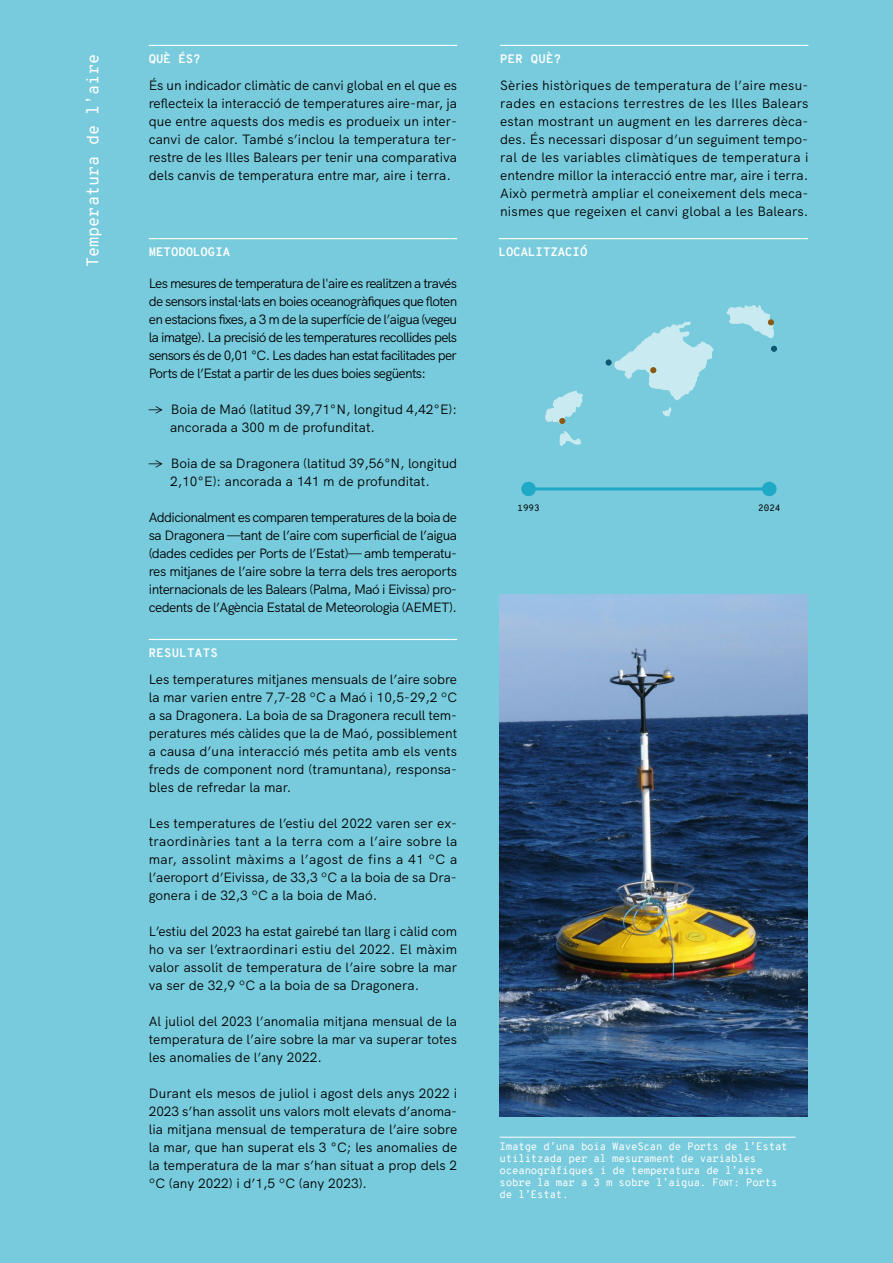
<style>
.page{position:relative;width:893px;height:1263px;background:#fff}
.page>*{position:absolute;margin:0;border:0;box-sizing:border-box;transform-origin:0 0}
.t1{font:16.5px "Overpass Mono";color:#fff}
.t2{font:13.5px/18px "HK Grotesk";color:#000;text-align:justify}
.t3{font:700 12px "Overpass Mono";color:#fff}
.t4{font:700 12px "Overpass Mono";letter-spacing:.025em;color:#fff}
.t5{font:10.5px/12px "Overpass Mono";letter-spacing:-.02em;color:#fff}
.t6{font:9px "Overpass Mono";color:#000}
.s1{font-family:"Overpass Mono Regular SC800"}
.s2{font-family:"Overpass Mono Regular SC800";font-size:8.4px}
</style>
<div class="page">
<div style="left:1px;top:0;width:892px;height:1263px;background:#78cbdc"></div>
<hr style="left:149px;top:45px;width:308px;height:1px;background:#fff">
<hr style="left:500px;top:45px;width:308px;height:1px;background:#fff">
<hr style="left:149px;top:238px;width:308px;height:1px;background:#fff">
<hr style="left:149px;top:639px;width:308px;height:1px;background:#fff">
<hr style="left:499px;top:238px;width:309px;height:1px;background:#fff">
<hr style="left:529px;top:487px;width:240px;height:3px;background:#1ea9c6">
<div style="left:762px;top:482px;width:15px;height:14px;background:#1ea9c6;border-radius:50%"></div>
<div style="left:521px;top:482px;width:15px;height:14px;background:#1ea9c6;border-radius:50%"></div>
<hr style="left:500px;top:1137px;width:296px;height:1px;background:#fff">
<svg style="left:545px;top:305px;width:232px;height:141px"></svg>
<img style="left:500px;top:594px;width:308px;height:522px">
<p class="t1" style="left:81px;top:267px;width:215px;rotate:-90deg">Temperatura de l’aire</p>
<p class="t3" style="left:149px;top:50px;width:53px">QUÈ ÉS?</p>
<p class="t2" style="left:149px;top:75px;width:310px">És un indicador climàtic de canvi global en el que es reflecteix la interacció de temperatures aire-mar, ja que entre aquests dos medis es produeix un inter&shy;canvi de calor. També s’inclou la temperatura ter&shy;restre de les Illes Balears per tenir una comparativa dels canvis de temperatura entre mar, aire i terra.</p>
<p class="t3" style="left:149px;top:243px;width:83px">METODOLOGIA</p>
<p class="t2" style="left:149px;top:273px;width:310px">Les mesures de temperatura de l'aire es realitzen a través de sensors instal·lats en boies oceanogràfiques que floten en estacions fixes, a 3 m de la superfície de l’aigua (vegeu la imatge). La precisió de les temperatures recollides pels sensors és de 0,01 °C. Les dades han estat facilitades per Ports de l’Estat a partir de les dues boies següents:</p>
<p class="t2" style="left:170px;top:399px;width:288px;text-indent:-21px">→ Boia de Maó (latitud 39,71°N, longitud 4,42°E): ancorada a 300 m de profunditat.</p>
<p class="t2" style="left:149px;top:453px;width:310px;text-align:center">→ Boia de sa Dragonera (latitud 39,56°N, longitud<br>2,10°E): ancorada a 141 m de profunditat.</p>
<p class="t2" style="left:149px;top:507px;width:310px">Addicionalment es comparen temperatures de la boia de sa Dragonera —tant de l’aire com superficial de l’aigua (dades cedides per Ports de l’Estat)— amb temperatu&shy;res mitjanes de l’aire sobre la terra dels tres aeroports internacionals de les Balears (Palma, Maó i Eivissa) pro&shy;cedents de l’Agència Estatal de Meteorologia (AEMET).</p>
<p class="t4" style="left:149px;top:644px;width:70px">RESULTATS</p>
<p class="t2" style="left:149px;top:669px;width:310px">Les temperatures mitjanes mensuals de l’aire sobre la mar varien entre 7,7-28 ºC a Maó i 10,5-29,2 ºC a sa Dragonera. La boia de sa Dragonera recull tem&shy;peratures més càlides que la de Maó, possiblement a causa d’una interacció més petita amb els vents freds de component nord (tramuntana), responsa&shy;bles de refredar la mar.</p>
<p class="t2" style="left:149px;top:813px;width:310px">Les temperatures de l’estiu del 2022 varen ser ex&shy;traordinàries tant a la terra com a l’aire sobre la mar, assolint màxims a l’agost de fins a 41 ºC a l’aeroport d’Eivissa, de 33,3 ºC a la boia de sa Dra&shy;gonera i de 32,3 ºC a la boia de Maó.</p>
<p class="t2" style="left:149px;top:921px;width:310px">L’estiu del 2023 ha estat gairebé tan llarg i càlid com ho va ser l’extraordinari estiu del 2022. El màxim valor assolit de temperatura de l’aire sobre la mar va ser de 32,9 ºC a la boia de sa Dragonera.</p>
<p class="t2" style="left:149px;top:1011px;width:310px">Al juliol del 2023 l’anomalia mitjana mensual de la temperatura de l’aire sobre la mar va superar totes les anomalies de l’any 2022.</p>
<p class="t2" style="left:149px;top:1083px;width:310px">Durant els mesos de juliol i agost dels anys 2022 i 2023 s’han assolit uns valors molt elevats d’anoma&shy;lia mitjana mensual de temperatura de l’aire sobre la mar, que han superat els 3 °C; les anomalies de la temperatura de la mar s’han situat a prop dels 2 ºC (any 2022) i d’1,5 ºC (any 2023).</p>
<p class="t3" style="left:500px;top:50px;width:63px">PER QUÈ?</p>
<p class="t2" style="left:500px;top:75px;width:310px">Sèries històriques de temperatura de l’aire mesu&shy;rades en estacions terrestres de les Illes Balears estan mostrant un augment en les darreres dèca&shy;des. És necessari disposar d’un seguiment tempo&shy;ral de les variables climàtiques de temperatura i entendre millor la interacció entre mar, aire i terra.<br>Això permetrà ampliar el coneixement dels meca&shy;nismes que regeixen el canvi global a les Balears.</p>
<p class="t3" style="left:499px;top:243px;width:90px">LOCALITZACIÓ</p>
<p class="t6" style="left:517px;top:502px;width:24px">1993</p>
<p class="t6" style="left:758px;top:502px;width:24px">2024</p>
<p class="t5" style="left:500px;top:1140px;width:290px">Imatge d’una boia WaveScan de Ports de l’Estat utilitzada per al mesurament de variables oceanogràfiques i de temperatura de l’aire sobre la mar a 3 m sobre l’aigua. <span class="s1">F</span><span class="s2">ont</span>: Ports de l’Estat.</p>
</div>
